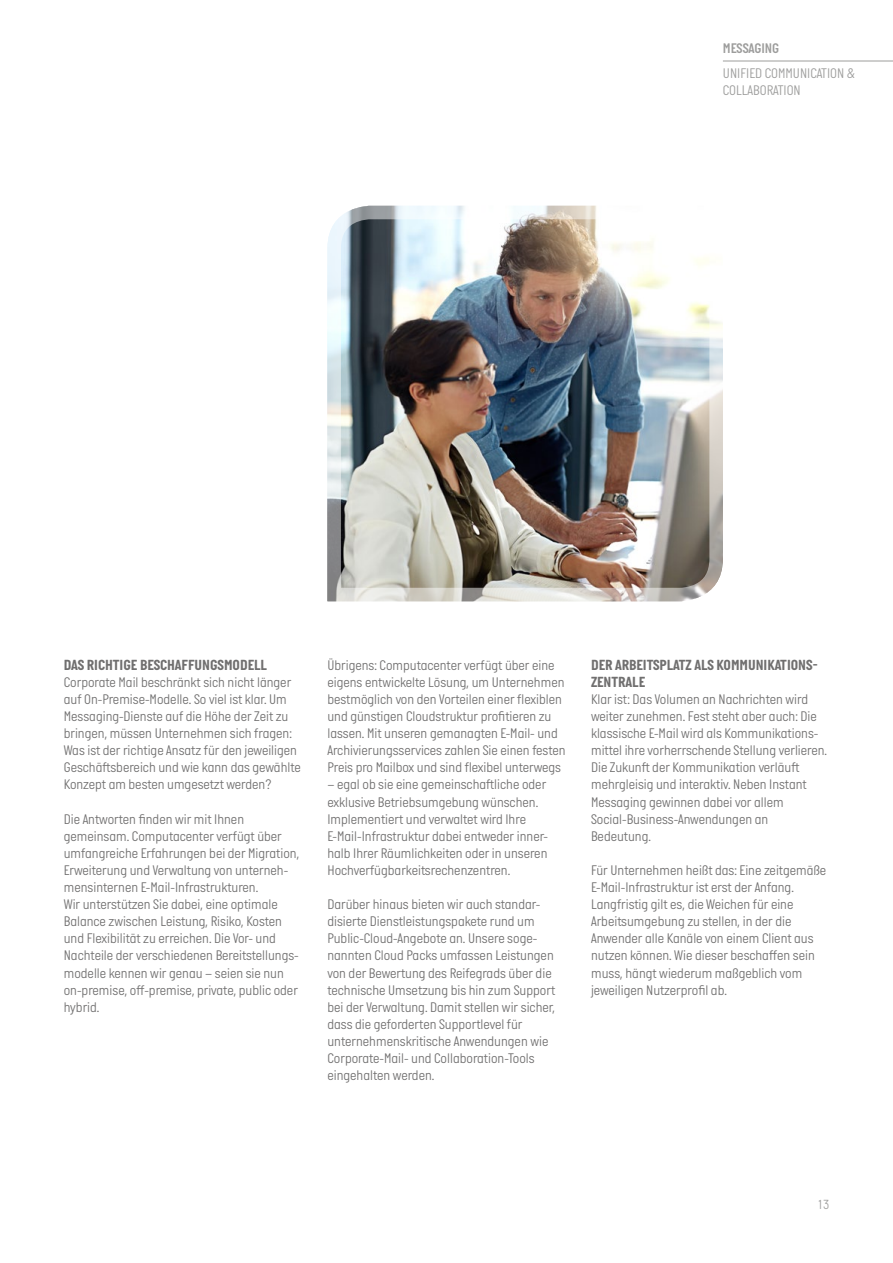
<style>
.page{position:relative;width:893px;height:1263px;background:#fff}
.page>*{position:absolute;margin:0;border:0;box-sizing:border-box;transform-origin:0 0}
.t1{font:700 15px/17.1px "Italian Plate No One";color:#706f6f}
.t2{font:300 14.25px/17.1px "Italian Plate No One";color:#706f6f}
.t3{font:300 14.25px/17.1px "Italian Plate No One";color:#9d9d9c}
.t4{font:14.25px "Italian Plate No One D Bd";color:#9d9d9c}
.t5{font:300 13.5px "Italian Plate No One";color:#9d9d9c}
</style>
<div class="page">
<img style="left:327px;top:205px;width:396px;height:397px">
<hr style="left:723px;top:61px;width:170px;height:1px;background:#9d9d9c">
<p class="t4" style="left:723px;top:41px;width:58px">MESSAGING</p>
<p class="t3" style="left:723px;top:65px;width:134px">UNIFIED COMMUNICATION &amp;<br>COLLABORATION</p>
<p class="t1" style="left:64px;top:656px;width:205px">DAS RICHTIGE BESCHAFFUNGSMODELL</p>
<p class="t2" style="left:64px;top:674px;width:239px">Corporate Mail beschränkt sich nicht länger auf On-Premise-Modelle. So viel ist klar. Um Messaging-Dienste auf die Höhe der Zeit zu bringen, müssen Unternehmen sich fragen:<br>Was ist der richtige Ansatz für den jeweiligen Geschäftsbereich und wie kann das gewählte Konzept am besten umgesetzt werden?</p>
<p class="t2" style="left:64px;top:811px;width:237px">Die Antworten finden wir mit Ihnen gemeinsam. Computacenter verfügt über umfangreiche Erfahrungen bei der Migration, Erweiterung und Verwaltung von unterneh&shy;mensinternen E-Mail-Infrastrukturen.<br>Wir unterstützen Sie dabei, eine optimale Balance zwischen Leistung, Risiko, Kosten und Flexibilität zu erreichen. Die Vor- und Nachteile der verschiedenen Bereitstellungs&shy;modelle kennen wir genau – seien sie nun on-premise, off-premise, private, public oder hybrid.</p>
<p class="t2" style="left:327px;top:657px;width:240px">Übrigens: Computacenter verfügt über eine eigens entwickelte Lösung, um Unternehmen bestmöglich von den Vorteilen einer flexiblen und günstigen Cloudstruktur profitieren zu lassen. Mit unseren gemanagten E-Mail- und Archivierungsservices zahlen Sie einen festen Preis pro Mailbox und sind flexibel unterwegs</p>
<p class="t2" style="left:327px;top:777px;width:222px">– egal ob sie eine gemeinschaftliche oder exklusive Betriebsumgebung wünschen.<br>Implementiert und verwaltet wird Ihre E-Mail-Infrastruktur dabei entweder inner&shy;halb Ihrer Räumlichkeiten oder in unseren Hochverfügbarkeitsrechenzentren.</p>
<p class="t2" style="left:327px;top:896px;width:229px">Darüber hinaus bieten wir auch standar&shy;disierte Dienstleistungspakete rund um Public-Cloud-Angebote an. Unsere soge&shy;nannten Cloud Packs umfassen Leistungen von der Bewertung des Reifegrads über die technische Umsetzung bis hin zum Support bei der Verwaltung. Damit stellen wir sicher, dass die geforderten Supportlevel für unternehmenskritische Anwendungen wie Corporate-Mail- und Collaboration-Tools eingehalten werden.</p>
<p class="t1" style="left:591px;top:656px;width:227px">DER ARBEITSPLATZ ALS KOMMUNIKATIONS-<br>ZENTRALE</p>
<p class="t2" style="left:591px;top:691px;width:238px">Klar ist: Das Volumen an Nachrichten wird weiter zunehmen. Fest steht aber auch: Die klassische E-Mail wird als Kommunikations&shy;mittel ihre vorherrschende Stellung verlieren.<br>Die Zukunft der Kommunikation verläuft mehrgleisig und interaktiv. Neben Instant Messaging gewinnen dabei vor allem Social-Business-Anwendungen an Bedeutung.</p>
<p class="t2" style="left:591px;top:862px;width:237px">Für Unternehmen heißt das: Eine zeitgemäße E-Mail-Infrastruktur ist erst der Anfang.<br>Langfristig gilt es, die Weichen für eine Arbeitsumgebung zu stellen, in der die Anwender alle Kanäle von einem Client aus nutzen können. Wie dieser beschaffen sein muss, hängt wiederum maßgeblich vom jeweiligen Nutzerprofil ab.</p>
<p class="t5" style="left:817px;top:1197px;width:14px">13</p>
</div>
